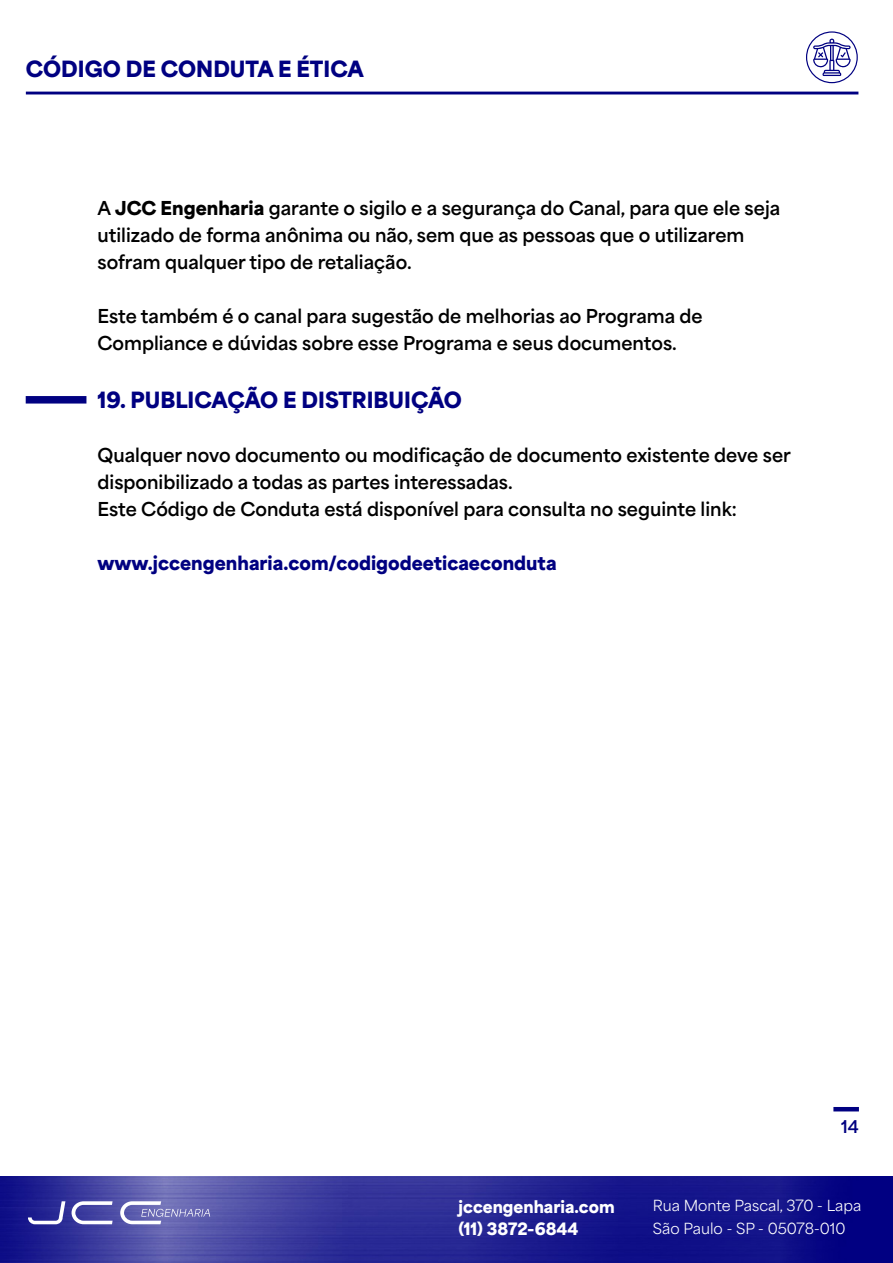
<style>
.page{position:relative;width:893px;height:1263px;background:#fff}
.page>*{position:absolute;margin:0;border:0;box-sizing:border-box;transform-origin:0 0}
.t1{font:900 21px "Area Normal";color:#000081}
.t2{font:700 18px/27px "Area Normal";color:#000}
.t3{font:900 18px "Area Normal";color:#000081}
.t4{font:700 16.5px "Area Normal";color:#000081}
.t5{font:900 16.05px/22.4px "Area Normal";color:#fff}
.t6{font:14.4px/22.4px "Area Normal";color:#fff}
.s1{font-weight:900}
</style>
<div class="page">
<hr style="left:26px;top:92px;width:832px;height:2px;background:#000081">
<img style="left:0;top:1176px;width:893px;height:86px">
<svg style="left:28px;top:1201px;width:37px;height:23px"></svg>
<svg style="left:72px;top:1201px;width:41px;height:23px"></svg>
<svg style="left:120px;top:1201px;width:90px;height:23px;background:#8787c2"></svg>
<div style="left:806px;top:31px;width:52px;height:52px;border:1px solid #000081;border-radius:50%"></div>
<hr style="left:833px;top:1107px;width:26px;height:4px;background:#000081">
<svg style="left:813px;top:39px;width:38px;height:37px"></svg>
<div style="left:26px;top:396px;width:60px;height:8px;background:#000081"></div>
<p class="t1" style="left:26px;top:50px;width:339px">CÓDIGO DE CONDUTA E ÉTICA</p>
<p class="t2" style="left:98px;top:192px;width:684px">A <span class="s1">JCC Engenharia</span> garante o sigilo e a segurança do Canal, para que ele seja utilizado de forma anônima ou não, sem que as pessoas que o utilizarem sofram qualquer tipo de retaliação.</p>
<p class="t2" style="left:98px;top:300px;width:607px">Este também é o canal para sugestão de melhorias ao Programa de<br>Compliance e dúvidas sobre esse Programa e seus documentos.</p>
<p class="t1" style="left:98px;top:381px;width:366px">19. PUBLICAÇÃO E DISTRIBUIÇÃO</p>
<p class="t2" style="left:98px;top:440px;width:695px">Qualquer novo documento ou modificação de documento existente deve ser disponibilizado a todas as partes interessadas.<br>Este Código de Conduta está disponível para consulta no seguinte link:</p>
<p class="t3" style="left:98px;top:547px;width:461px">www.jccengenharia.com/codigodeeticaeconduta</p>
<p class="t4" style="left:841px;top:1111px;width:19px">14</p>
<p class="t5" style="left:459px;top:1194px;width:158px">jccengenharia.com (11) 3872-6844</p>
<p class="t6" style="left:653px;top:1193px;width:210px">Rua Monte Pascal, 370 - Lapa<br>São Paulo - SP - 05078-010</p>
</div>
